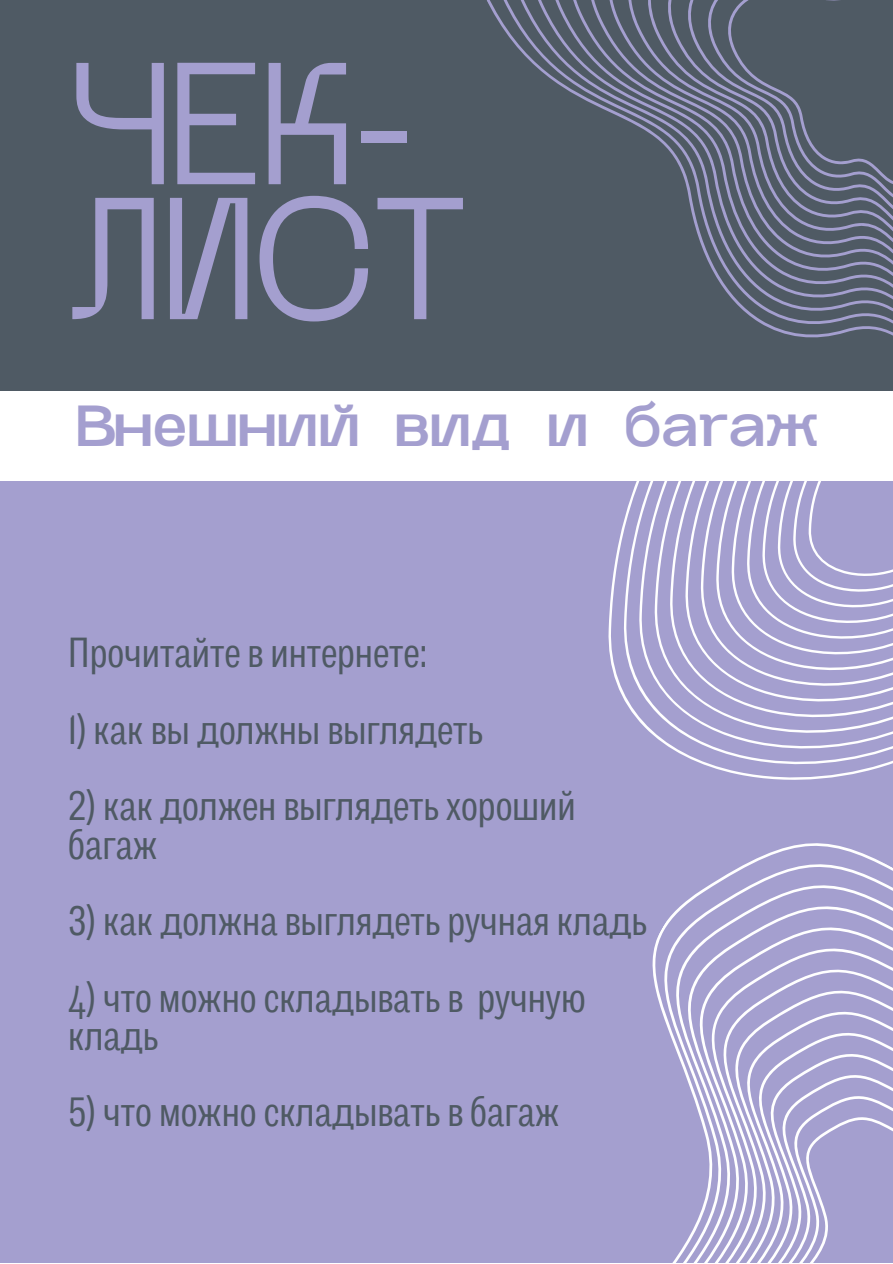
<style>
.page{position:relative;width:893px;height:1264px;background:#fff}
.page>*{position:absolute;margin:0;border:0;box-sizing:border-box;transform-origin:0 0}
.t1{font:134.85px/134.9px "Glock Grotesque";color:#a49fcf}
.t2{font:900 45px "Glock Grotesque";color:#a49fcf}
.t3{font:42px/38.2px "Body Grotesque Slim";color:#4f5a64}
</style>
<div class="page">
<div style="left:0;top:0;width:892px;height:1262px;background:#a49fcf"></div>
<svg style="left:608px;top:536px;width:284px;height:244px"></svg>
<svg style="left:719px;top:847px;width:173px;height:32px"></svg>
<svg style="left:684px;top:879px;width:208px;height:24px"></svg>
<svg style="left:667px;top:903px;width:225px;height:18px"></svg>
<svg style="left:653px;top:921px;width:239px;height:31px"></svg>
<svg style="left:652px;top:952px;width:240px;height:19px"></svg>
<svg style="left:653px;top:971px;width:239px;height:24px"></svg>
<svg style="left:657px;top:995px;width:235px;height:29px"></svg>
<svg style="left:666px;top:1024px;width:226px;height:21px"></svg>
<svg style="left:673px;top:1045px;width:219px;height:217px"></svg>
<svg style="left:693px;top:1069px;width:199px;height:193px"></svg>
<div style="left:0;top:0;width:892px;height:391px;background:#4f5a64"></div>
<div style="left:0;top:391px;width:892px;height:90px;background:#fff"></div>
<svg style="left:487px;top:0;width:405px;height:536px"></svg>
<p class="t1" style="left:68px;top:90px;width:401px">ЧЕК-<br>ЛИСТ</p>
<p class="t2" style="left:73px;top:405px;width:747px">Внешний вид и багаж</p>
<p class="t3" style="left:68px;top:637px;width:360px">Прочитайте в интернете:</p>
<p class="t3" style="left:68px;top:713px;width:416px">1) как вы должны выглядеть</p>
<p class="t3" style="left:68px;top:790px;width:509px">2) как должен выглядеть хороший багаж</p>
<p class="t3" style="left:68px;top:904px;width:580px">3) как должна выглядеть ручная кладь</p>
<p class="t3" style="left:68px;top:981px;width:518px">4) что можно складывать в ручную кладь</p>
<p class="t3" style="left:68px;top:1095px;width:492px">5) что можно складывать в багаж</p>
</div>
